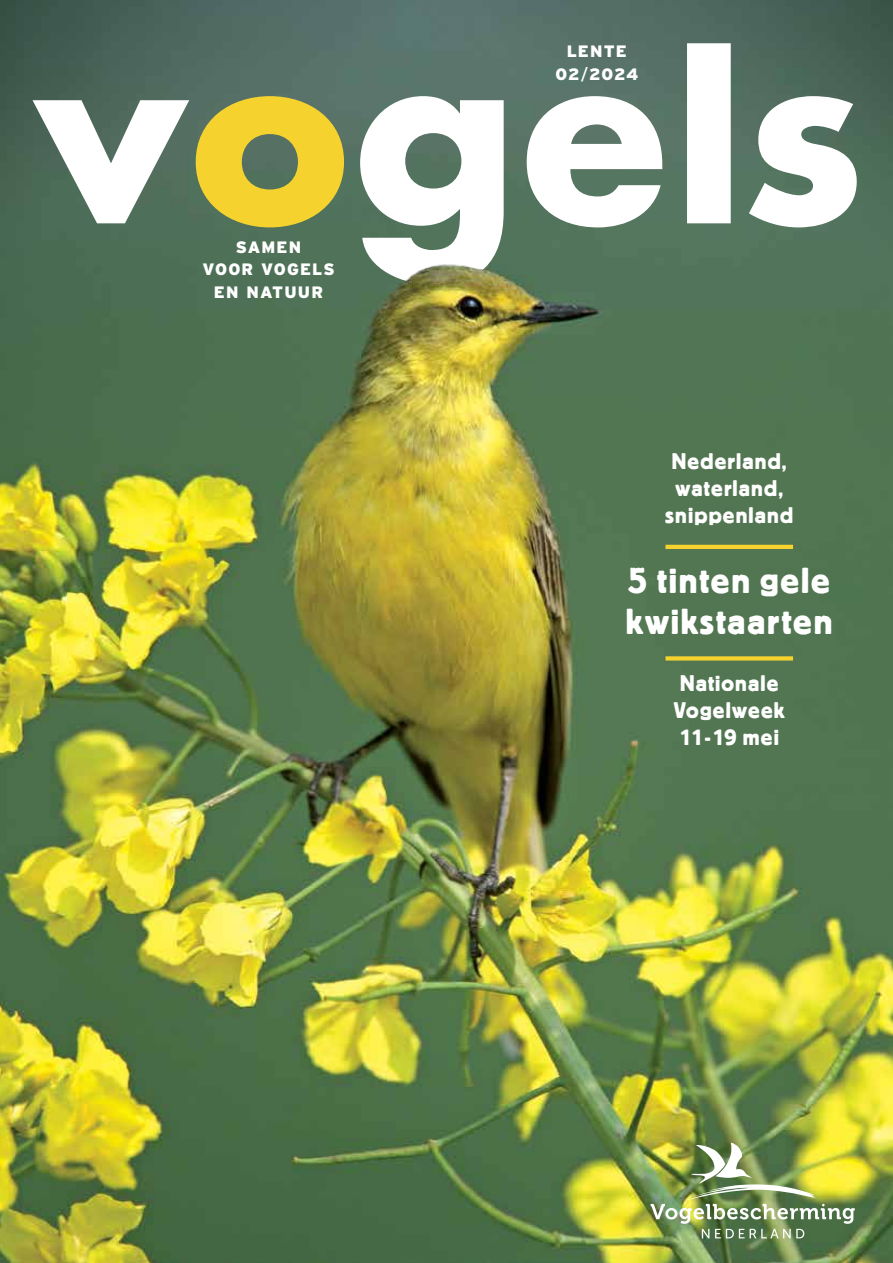
<style>
.page{position:relative;width:893px;height:1263px;background:#fff}
.page>*{position:absolute;margin:0;border:0;box-sizing:border-box;transform-origin:0 0}
.t1{font:36px/40.5px "Block BE";letter-spacing:.05em;color:#fff}
.t2{font:22.5px/27px "Block BE";letter-spacing:.05em;color:#fff;text-align:center}
.t3{font:900 16.5px/22.5px "Interstate";letter-spacing:.07em;color:#fff;text-align:center}
.s1{font-weight:400}
</style>
<div class="page">
<img style="left:0;top:0;width:893px;height:1263px">
<svg style="left:360px;top:43px;width:497px;height:242px"></svg>
<svg style="left:196px;top:96px;width:148px;height:131px;background:#c0b23e"></svg>
<svg style="left:33px;top:100px;width:156px;height:123px"></svg>
<img style="left:651px;top:1142px;width:204px;height:96px">
<hr style="left:665px;top:545px;width:128px;height:4px;background:#f5d22e">
<svg style="left:665px;top:656px;width:128px;height:4px"></svg>
<p class="t3" style="left:202px;top:235px;width:134px">SAMEN<br>VOOR VOGELS<br>EN NATUUR</p>
<p class="t3" style="left:555px;top:40px;width:84px">LENTE<br>02<span class="s1">/</span>2024</p>
<p class="t2" style="left:665px;top:447px;width:129px">Nederland, waterland, snippenland</p>
<h1 class="t1" style="left:626px;top:559px;width:208px">5 tinten gele kwikstaarten</h1>
<p class="t2" style="left:674px;top:669px;width:112px;text-align:left">Nationale<br>Vogelweek<br>11-19 mei</p>
</div>
